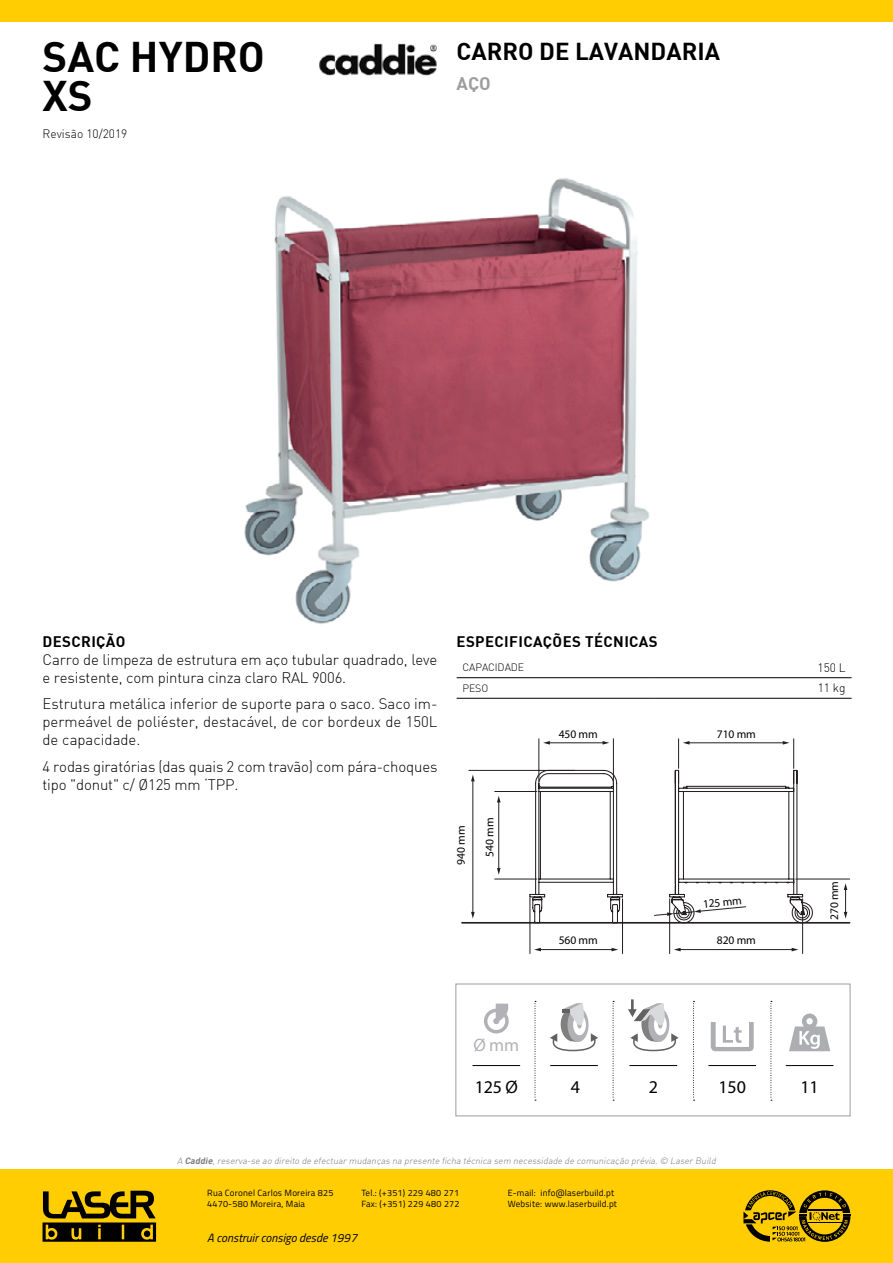
<style>
.page{position:relative;width:893px;height:1263px;background:#fff}
.page>*{position:absolute;margin:0;border:0;box-sizing:border-box;transform-origin:0 0}
.t1{font:700 42px/39px "DI Nbek";color:#000}
.t2{font:700 24px "DI Nbek";color:#000}
.t3{font:18px "Myriad Pro";letter-spacing:-.01em;color:#000}
.t4{font:700 18px "DI Nbek";color:#9d9d9c}
.t5{font:18px "Myriad Pro";color:#b3b1b8}
.t6{font:300 15px/18px "DI Nbek";letter-spacing:-.01em;color:#000}
.t7{font:700 15px "DI Nbek";letter-spacing:.025em;color:#000}
.t8{font:italic 12px "Titillium";color:#000}
.t9{font:300 12px "DI Nbek";color:#000}
.t10{font:11.55px "Myriad Pro";letter-spacing:-.01em;color:#000}
.t11{font:300 10.5px "DI Nbek";letter-spacing:-.01em;color:#000}
.t12{font:9px/10.8px "Titillium";letter-spacing:.025em;color:#000}
.t13{font:italic 300 9px "DI Nbek";color:#7c7b7b}
.s1{font-weight:700}
</style>
<div class="page">
<div style="left:0;top:0;width:893px;height:21px;background:#ffcd02"></div>
<div style="left:0;top:1169px;width:893px;height:94px;background:#ffcd02"></div>
<svg style="left:43px;top:1191px;width:113px;height:51px"></svg>
<svg style="left:743px;top:1190px;width:107px;height:52px"></svg>
<img style="left:319px;top:43px;width:118px;height:33px">
<img style="left:244px;top:178px;width:406px;height:446px">
<hr style="left:457px;top:677px;width:197px;height:1px;background:#000">
<hr style="left:654px;top:677px;width:198px;height:1px;background:#000">
<hr style="left:457px;top:698px;width:197px;height:1px;background:#000">
<hr style="left:654px;top:698px;width:198px;height:1px;background:#000">
<div style="left:455px;top:984px;width:395px;height:132px;border:1px solid #9d9d9c"></div>
<svg style="left:535px;top:1001px;width:1px;height:100px"></svg>
<svg style="left:484px;top:1003px;width:25px;height:30px"></svg>
<hr style="left:472px;top:1065px;width:48px;height:1px;background:#000">
<svg style="left:550px;top:1003px;width:48px;height:48px"></svg>
<hr style="left:550px;top:1065px;width:48px;height:1px;background:#000">
<svg style="left:628px;top:999px;width:51px;height:52px"></svg>
<hr style="left:629px;top:1065px;width:48px;height:1px;background:#000">
<svg style="left:711px;top:1022px;width:43px;height:29px"></svg>
<hr style="left:708px;top:1065px;width:48px;height:1px;background:#000">
<svg style="left:789px;top:1013px;width:41px;height:38px"></svg>
<hr style="left:786px;top:1065px;width:47px;height:1px;background:#000">
<svg style="left:693px;top:1001px;width:1px;height:100px"></svg>
<svg style="left:613px;top:1001px;width:1px;height:100px"></svg>
<svg style="left:771px;top:1001px;width:1px;height:100px"></svg>
<hr style="left:802px;top:899px;width:1px;height:54px;background:#231f20">
<hr style="left:669px;top:899px;width:1px;height:54px;background:#231f20">
<hr style="left:622px;top:899px;width:1px;height:54px;background:#231f20">
<hr style="left:530px;top:898px;width:1px;height:55px;background:#231f20">
<hr style="left:613px;top:739px;width:1px;height:42px;background:#231f20">
<hr style="left:539px;top:739px;width:1px;height:42px;background:#231f20">
<hr style="left:495px;top:879px;width:42px;height:1px;background:#231f20">
<hr style="left:495px;top:791px;width:42px;height:1px;background:#231f20">
<hr style="left:469px;top:770px;width:105px;height:1px;background:#231f20">
<hr style="left:796px;top:879px;width:54px;height:1px;background:#231f20">
<hr style="left:462px;top:922px;width:388px;height:2px;background:#231f20">
<hr style="left:679px;top:949px;width:114px;height:1px;background:#231f20">
<svg style="left:674px;top:948px;width:7px;height:3px"></svg>
<svg style="left:792px;top:948px;width:6px;height:3px"></svg>
<hr style="left:688px;top:742px;width:96px;height:1px;background:#231f20">
<svg style="left:678px;top:739px;width:11px;height:29px"></svg>
<svg style="left:783px;top:739px;width:11px;height:29px"></svg>
<hr style="left:540px;top:949px;width:73px;height:1px;background:#231f20">
<svg style="left:534px;top:948px;width:7px;height:3px"></svg>
<svg style="left:612px;top:948px;width:6px;height:3px"></svg>
<hr style="left:549px;top:742px;width:55px;height:1px;background:#231f20">
<svg style="left:543px;top:741px;width:7px;height:4px"></svg>
<svg style="left:603px;top:741px;width:6px;height:4px"></svg>
<hr style="left:498px;top:801px;width:1px;height:68px;background:#231f20">
<svg style="left:497px;top:796px;width:4px;height:6px"></svg>
<svg style="left:497px;top:868px;width:4px;height:7px"></svg>
<hr style="left:473px;top:780px;width:1px;height:133px;background:#231f20">
<svg style="left:471px;top:775px;width:4px;height:6px"></svg>
<svg style="left:471px;top:912px;width:4px;height:6px"></svg>
<svg style="left:844px;top:883px;width:3px;height:35px"></svg>
<svg style="left:529px;top:769px;width:286px;height:168px"></svg>
<h1 class="t1" style="left:43px;top:36px;width:224px">SAC HYDRO<br>XS</h1>
<h2 class="t2" style="left:457px;top:35px;width:265px">CARRO DE LAVANDARIA</h2>
<p class="t4" style="left:457px;top:72px;width:36px">AÇO</p>
<p class="t9" style="left:43px;top:127px;width:86px">Revisão 10/2019</p>
<p class="t7" style="left:43px;top:631px;width:85px">DESCRIÇÃO</p>
<p class="t6" style="left:43px;top:650px;width:396px">Carro de limpeza de estrutura em aço tubular quadrado, leve e resistente, com pintura cinza claro RAL 9006.</p>
<p class="t6" style="left:43px;top:694px;width:396px;text-align:justify">Estrutura metálica inferior de suporte para o saco. Saco im&shy;permeável de poliéster, destacável, de cor bordeux de 150L de capacidade.</p>
<p class="t6" style="left:43px;top:757px;width:396px">4 rodas giratórias (das quais 2 com travão) com pára-choques tipo "donut" c/ Ø125 mm ‘TPP.</p>
<p class="t7" style="left:457px;top:631px;width:203px">ESPECIFICAÇÕES TÉCNICAS</p>
<p class="t11" style="left:463px;top:661px;width:63px">CAPACIDADE</p>
<p class="t9" style="left:818px;top:660px;width:29px">150 L</p>
<p class="t11" style="left:463px;top:681px;width:27px">PESO</p>
<p class="t9" style="left:818px;top:680px;width:29px">11 kg</p>
<p class="t10" style="left:454px;top:865px;width:40px;rotate:-90deg">940 mm</p>
<p class="t10" style="left:482px;top:856px;width:40px;rotate:-90deg">540 mm</p>
<p class="t10" style="left:559px;top:727px;width:40px">450 mm</p>
<p class="t10" style="left:717px;top:726px;width:40px">710 mm</p>
<p class="t10" style="left:702px;top:896px;width:40px;rotate:-5deg">125 mm</p>
<p class="t10" style="left:559px;top:933px;width:40px">560 mm</p>
<p class="t10" style="left:717px;top:933px;width:40px">820 mm</p>
<p class="t10" style="left:827px;top:920px;width:40px;rotate:-90deg">270 mm</p>
<p class="t5" style="left:473px;top:1034px;width:47px">Ø mm</p>
<p class="t3" style="left:475px;top:1076px;width:45px">125 Ø</p>
<p class="t3" style="left:571px;top:1076px;width:11px">4</p>
<p class="t3" style="left:649px;top:1076px;width:11px">2</p>
<p class="t3" style="left:719px;top:1076px;width:29px">150</p>
<p class="t3" style="left:800px;top:1076px;width:20px">11</p>
<p class="t13" style="left:177px;top:1155px;width:542px">A <span class="s1">Caddie</span>,reserva-se ao direito de efectuar mudanças na presente ficha técnica sem necessidade de comunicação prévia.© Laser Build</p>
<p class="t12" style="left:207px;top:1187px;width:128px">Rua Coronel Carlos Moreira 825<br>4470-580 Moreira, Maia</p>
<p class="t12" style="left:361px;top:1187px;width:100px">Tel.: (+351) 229 480 271<br>Fax: (+351) 229 480 272</p>
<p class="t12" style="left:508px;top:1187px;width:111px">E-mail: info@laserbuild.pt<br>Website: www.laserbuild.pt</p>
<p class="t8" style="left:207px;top:1229px;width:151px">A construir consigo desde 1997</p>
</div>
